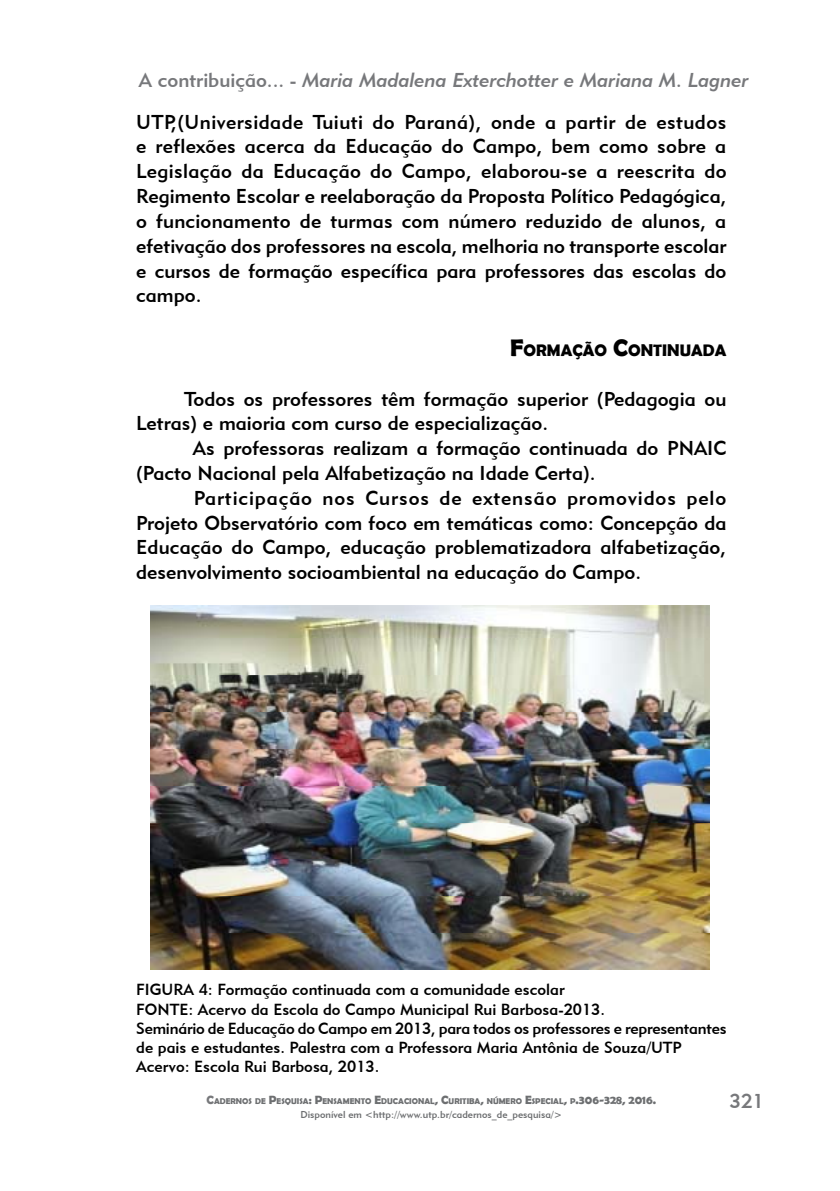
<style>
.page{position:relative;width:840px;height:1191px;background:#fff}
.page>*{position:absolute;margin:0;border:0;box-sizing:border-box;transform-origin:0 0}
.t1{font:20px/24.8px "Geometric 415 BT Medium A";color:#000;text-align:justify}
.t2{font:20px "Geometric 415 BT Medium Italic A";color:#77787b}
.t3{font:20px "Geometric 415 BT Medium A";color:#77787b}
.t4{font:700 16.8px "Berlin Sans FB Demi";color:#000}
.t5{font:16px/19.2px "Geometric 415 BT Medium A";color:#000}
.t6{font:10px "Geometric 415 BT Medium A";color:#6d6f71}
.t7{font:700 8.4px "Berlin Sans FB Demi";color:#6d6f71}
.s1{font-family:"Geometric 415 BT Medium A"}
.s2{font-size:24px}
.s3{font-size:12px;color:#77787b}
.s4{font-size:12px}
</style>
<div class="page">
<img style="left:151px;top:605px;width:558px;height:364px">
<p class="t2" style="left:139px;top:68px;width:611px"><span class="s1">A contribuição... -</span> Maria Madalena Exterchotter e Mariana M. Lagner</p>
<p class="t1" style="left:136px;top:109px;width:591px">UTP,(Universidade Tuiuti do Paraná), onde a partir de estudos e reflexões acerca da Educação do Campo, bem como sobre a Legislação da Educação do Campo, elaborou-se a reescrita do Regimento Escolar e reelaboração da Proposta Político Pedagógica, o funcionamento de turmas com número reduzido de alunos, a efetivação dos professores na escola, melhoria no transporte escolar e cursos de formação específica para professores das escolas do campo.</p>
<p class="t4" style="left:510px;top:340px;width:217px"><span class="s2">F</span>ORMAÇÃO <span class="s2">C</span>ONTINUADA</p>
<p class="t1" style="left:136px;top:386px;width:591px;text-indent:48px">Todos os professores têm formação superior (Pedagogia ou<br>Letras) e maioria com curso de especialização.</p>
<p class="t1" style="left:136px;top:435px;width:591px;text-indent:57px">As professoras realizam a formação continuada do PNAIC (Pacto Nacional pela Alfabetização na Idade Certa).</p>
<p class="t1" style="left:136px;top:485px;width:591px;text-indent:58px">Participação nos Cursos de extensão promovidos pelo Projeto Observatório com foco em temáticas como: Concepção da Educação do Campo, educação problematizadora alfabetização, desenvolvimento socioambiental na educação do Campo.</p>
<p class="t5" style="left:136px;top:980px;width:591px">FIGURA 4: Formação continuada com a comunidade escolar<br>FONTE: Acervo da Escola do Campo Municipal Rui Barbosa-2013.<br>Seminário de Educação do Campo em 2013, para todos os professores e representantes de pais e estudantes. Palestra com a Professora Maria Antônia de Souza/UTP Acervo: Escola Rui Barbosa, 2013.</p>
<p class="t7" style="left:206px;top:1096px;width:193px"><span class="s3">C</span>ADERNOS DE <span class="s4">P</span>ESQUISA<span class="s4">: P</span>ENSAMENTO <span class="s4">E</span>DUCAC</p>
<p class="t7" style="left:409px;top:1096px;width:248px">IONAL<span class="s4">, C</span>URITIBA<span class="s4">,</span> NÚMERO <span class="s4">E</span>SPECIAL<span class="s4">,</span> P<span class="s4">.306-328, 2016.</span></p>
<p class="t6" style="left:300px;top:1108px;width:263px">Disponível em &lt;http://www.utp.br/cadernos_de_pesquisa/&gt;</p>
<p class="t3" style="left:729px;top:1088px;width:36px">321</p>
</div>
